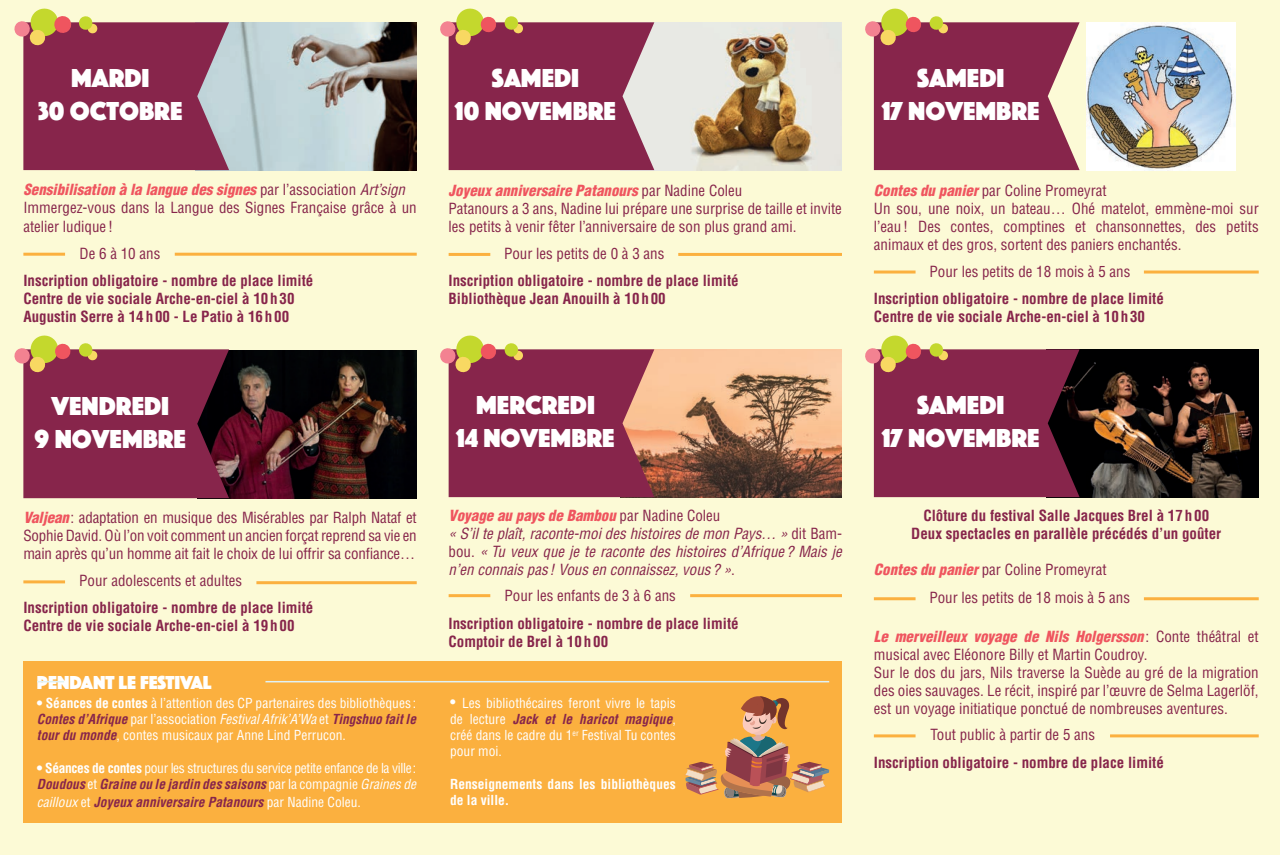
<style>
.page{position:relative;width:1280px;height:855px;background:#fcfad6}
.page>*{position:absolute;margin:0;border:0;box-sizing:border-box;transform-origin:0 0}
.t1{font:27px/32.4px "Phosphate Solid";color:#fff;text-align:center}
.t2{font:19.5px "Phosphate Solid";color:#fff}
.t3{font:condensed 15px/18px "Helvetica LT Std";color:#87254b}
.t4{font:700 condensed 15px/18px "Helvetica LT Std";color:#87254b}
.t5{font:italic condensed 15px/18px "Helvetica LT Std";color:#87254b}
.t6{font:condensed 13.5px/16.2px "Helvetica LT Std";color:#fff;text-align:justify}
.t7{font:condensed 13.5px/16.2px "Helvetica LT Std";letter-spacing:-.025em;color:#fff}
.t8{font:italic 700 condensed 13.5px "Helvetica LT Std";color:#87254b}
.t9{font:700 condensed 13.5px/16.2px "Helvetica LT Std";color:#fff}
.s1{font-weight:900;font-style:italic;color:#ef555f}
.s2{font-style:italic}
.s3{font-weight:700}
.s4{font-weight:700;font-style:italic;color:#87254b}
.s5{font-weight:400;color:#fff}
.s6{font-weight:400;font-style:normal;color:#fff}
.s7{font-weight:900;color:#ef555f}
.s8{font-style:normal}
.s9{font-size:16.5px}
</style>
<div class="page">
<img style="left:1079px;top:349px;width:180px;height:148px">
<img style="left:654px;top:349px;width:188px;height:148px">
<img style="left:654px;top:22px;width:188px;height:148px">
<img style="left:229px;top:350px;width:188px;height:148px">
<img style="left:229px;top:22px;width:188px;height:148px">
<hr style="left:175px;top:253px;width:242px;height:3px;background:#fbb03f">
<hr style="left:678px;top:253px;width:164px;height:3px;background:#fbb03f">
<hr style="left:1144px;top:270px;width:115px;height:3px;background:#fbb03f">
<hr style="left:1144px;top:597px;width:115px;height:3px;background:#fbb03f">
<hr style="left:1110px;top:734px;width:149px;height:3px;background:#fbb03f">
<hr style="left:690px;top:594px;width:152px;height:3px;background:#fbb03f">
<hr style="left:256px;top:581px;width:161px;height:3px;background:#fbb03f">
<hr style="left:23px;top:253px;width:42px;height:3px;background:#fbb03f">
<hr style="left:449px;top:253px;width:41px;height:3px;background:#fbb03f">
<hr style="left:874px;top:270px;width:41px;height:3px;background:#fbb03f">
<hr style="left:874px;top:597px;width:41px;height:3px;background:#fbb03f">
<hr style="left:874px;top:734px;width:41px;height:3px;background:#fbb03f">
<hr style="left:449px;top:594px;width:41px;height:3px;background:#fbb03f">
<hr style="left:23px;top:580px;width:42px;height:3px;background:#fbb03f">
<img style="left:1086px;top:22px;width:149px;height:148px">
<div style="left:23px;top:661px;width:819px;height:161px;background:#fbb03f"></div>
<hr style="left:265px;top:681px;width:564px;height:1px;background:#e0f2f5">
<svg style="left:37px;top:681px;width:27px;height:1px"></svg>
<svg style="left:685px;top:696px;width:144px;height:102px"></svg>
<svg style="left:14px;top:8px;width:215px;height:162px;background:#9b4e64"></svg>
<svg style="left:440px;top:8px;width:214px;height:162px;background:#9d4f64"></svg>
<svg style="left:865px;top:8px;width:214px;height:162px"></svg>
<svg style="left:14px;top:335px;width:215px;height:163px;background:#904056"></svg>
<svg style="left:440px;top:335px;width:214px;height:162px;background:#9d4b5e"></svg>
<svg style="left:865px;top:335px;width:214px;height:162px;background:#8f4056"></svg>
<h1 class="t1" style="left:38px;top:61px;width:146px">MARDI<br>30 OCTOBRE</h1>
<h1 class="t1" style="left:455px;top:61px;width:162px">SAMEDI<br>10 NOVEMBRE</h1>
<h1 class="t1" style="left:882px;top:61px;width:159px">SAMEDI<br>17 NOVEMBRE</h1>
<p class="t3" style="left:23px;top:181px;width:395px"><span class="s1">Sensibilisation à la langue des signes</span> par l’association <span class="s2">Art’sign<br></span>Immergez-vous dans la Langue des Signes Française grâce à un atelier ludique !</p>
<p class="t4" style="left:23px;top:271px;width:292px">Inscription obligatoire - nombre de place limité<br>Centre de vie sociale Arche-en-ciel à 10h30<br>Augustin Serre à 14 h00 - Le Patio à 16 h00</p>
<p class="t3" style="left:449px;top:181px;width:395px"><span class="s1">Joyeux anniversaire Patanours</span> par Nadine Coleu<br>Patanours a 3 ans, Nadine lui prépare une surprise de taille et invite les petits à venir fêter l’anniversaire de son plus grand ami.</p>
<p class="t4" style="left:449px;top:271px;width:292px">Inscription obligatoire - nombre de place limité<br>Bibliothèque Jean Anouilh à 10 h00</p>
<p class="t3" style="left:80px;top:244px;width:82px">De 6 à 10 ans</p>
<p class="t3" style="left:504px;top:244px;width:162px">Pour les petits de 0 à 3 ans</p>
<h1 class="t1" style="left:35px;top:388px;width:153px">VENDREDI<br>9 NOVEMBRE</h1>
<h1 class="t1" style="left:456px;top:387px;width:160px">MERCREDI<br>14 NOVEMBRE</h1>
<p class="t3" style="left:874px;top:181px;width:386px"><span class="s1">Contes du panier</span> par Coline Promeyrat<br>Un sou, une noix, un bateau… Ohé matelot, emmène-moi sur l’eau ! Des contes, comptines et chansonnettes, des petits animaux et des gros, sortent des paniers enchantés.</p>
<p class="t4" style="left:874px;top:289px;width:292px">Inscription obligatoire - nombre de place limité<br>Centre de vie sociale Arche-en-ciel à 10 h30</p>
<p class="t3" style="left:930px;top:262px;width:202px">Pour les petits de 18 mois à 5 ans</p>
<h1 class="t1" style="left:882px;top:387px;width:159px">SAMEDI<br>17 NOVEMBRE</h1>
<p class="t3" style="left:23px;top:508px;width:395px;text-align:justify"><span class="s1">Valjean</span>: adaptation en musique des Misérables par Ralph Nataf et Sophie David. Où l’on voit comment un ancien forçat reprend sa vie en main après qu’un homme ait fait le choix de lui offrir sa confiance…</p>
<p class="t4" style="left:23px;top:598px;width:292px">Inscription obligatoire - nombre de place limité<br>Centre de vie sociale Arche-en-ciel à 19h00</p>
<p class="t3" style="left:79px;top:572px;width:164px">Pour adolescents et adultes</p>
<h2 class="t2" style="left:37px;top:668px;width:176px">PENDANT LE FESTIVAL</h2>
<p class="t6" style="left:37px;top:695px;width:381px"><span class="s3">• Séances de contes</span> à l’attention des CP partenaires des bibliothèques :<br><span class="s4">Contes d’Afrique</span> par l’association <span class="s2">Festival Afrik’A’Wa</span> et <span class="s4">Tingshuo fait le tour du monde</span>, contes musicaux par Anne Lind Perrucon.</p>
<p class="t7" style="left:37px;top:759px;width:381px"><span class="s3">• Séances de contes</span> pour les structures du service petite enfance de la ville:<br><span class="s4">Doudous</span> et <span class="s4">Graine ou le jardin des saisons</span> par la compagnie <span class="s2">Graines de</span></p>
<p class="t8" style="left:37px;top:793px;width:325px"><span class="s5">cailloux</span> <span class="s6">et</span> Joyeux anniversaire Patanours <span class="s6">par Nadine Coleu.</span></p>
<p class="t4" style="left:911px;top:506px;width:311px;text-align:center">Clôture du festival Salle Jacques Brel à 17h 00<br>Deux spectacles en parallèle précédés d’un goûter</p>
<p class="t3" style="left:874px;top:560px;width:234px"><span class="s1">Contes du panier</span> par Coline Promeyrat</p>
<p class="t5" style="left:449px;top:507px;width:395px"><span class="s7">Voyage au pays de Bambou</span> <span class="s8">par Nadine Coleu<br></span>« S’il te plaît, raconte-moi des histoires de mon Pays… » <span class="s8">dit Bam&shy;bou.</span> « Tu veux que je te raconte des histoires d’Afrique ? Mais je n’en connais pas ! Vous en connaissez, vous? »<span class="s8">.</span></p>
<p class="t4" style="left:449px;top:614px;width:292px">Inscription obligatoire - nombre de place limité<br>Comptoir de Brel à 10 h00</p>
<p class="t3" style="left:505px;top:586px;width:173px">Pour les enfants de 3 à 6 ans</p>
<p class="t3" style="left:929px;top:588px;width:202px">Pour les petits de 18 mois à 5 ans</p>
<p class="t3" style="left:874px;top:627px;width:386px"><span class="s1">Le merveilleux voyage de Nils Holgersson</span>: Conte théâtral et musical avec Eléonore Billy et Martin Coudroy.<br>Sur le dos du jars, Nils traverse la Suède au gré de la migration des oies sauvages. Le récit, inspiré par l’œuvre de Selma Lagerlöf, est un voyage initiatique ponctué de nombreuses aventures.</p>
<p class="t4" style="left:874px;top:753px;width:292px">Inscription obligatoire - nombre de place limité</p>
<p class="t6" style="left:450px;top:694px;width:227px"><span class="s9">•</span> Les bibliothécaires feront vivre le tapis de lecture <span class="s4">Jack et le haricot magique</span>, créé dans le cadre du 1<sup>er</sup> Festival Tu contes pour moi.</p>
<p class="t9" style="left:450px;top:775px;width:227px">Renseignements dans les bibliothèques de la ville.</p>
<p class="t3" style="left:930px;top:726px;width:166px">Tout public à partir de 5 ans</p>
</div>
